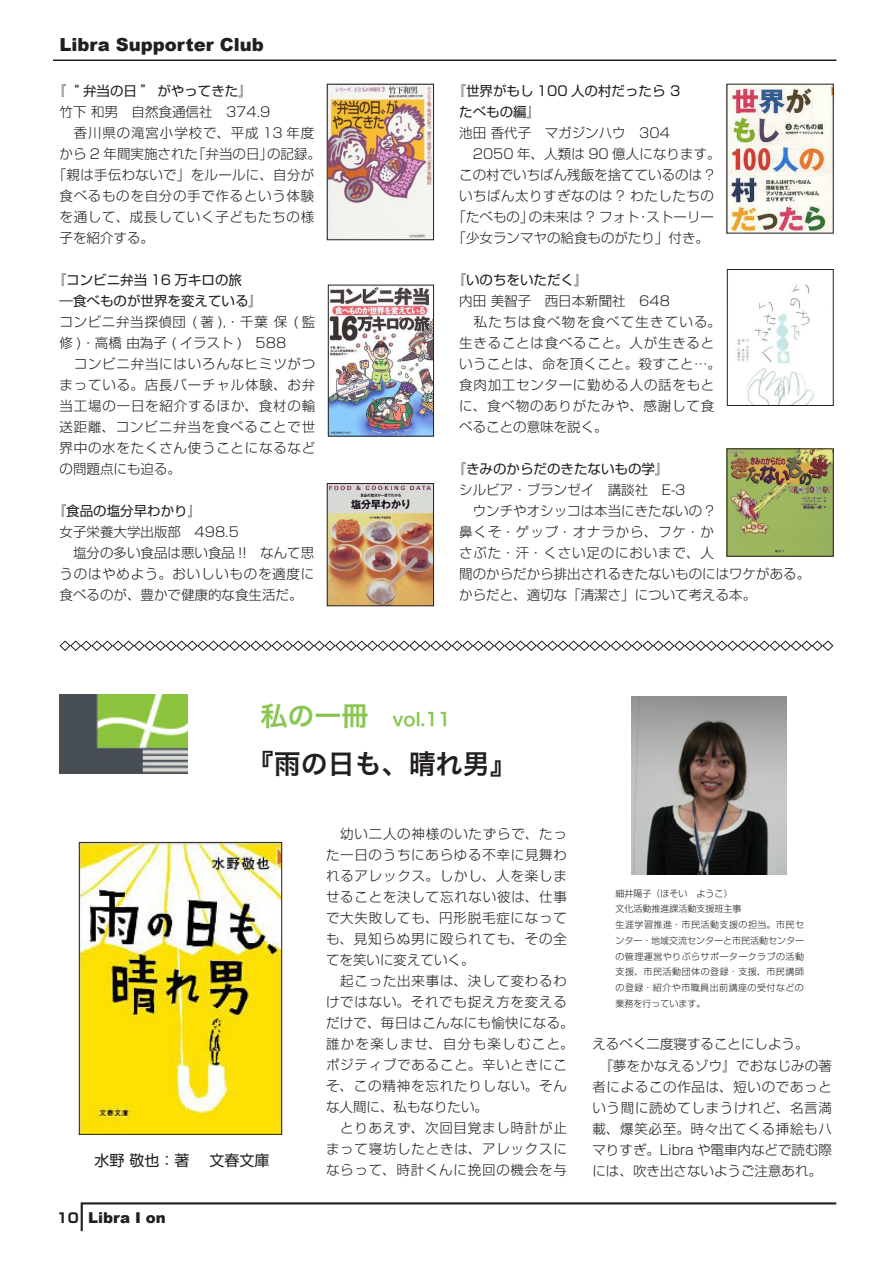
<style>
.page{position:relative;width:893px;height:1263px;background:#fff}
.page>*{position:absolute;margin:0;border:0;box-sizing:border-box;transform-origin:0 0}
.t1{font:27px "Hira Kaku Pro W6";color:#231f20}
.t2{font:900 18px "Arial";color:#231f20}
.t3{font:18px "Hira Kaku Pro W6";color:#89c651}
.t4{font:900 15px "Arial";color:#231f20}
.t5{font:15px "Shin Go Pro";color:#231f20}
.t6{font:300 13.5px/21px "Shin Go Pro";letter-spacing:.045em;color:#231f20;text-align:justify}
.t7{font:300 13.5px "Shin Go Pro";color:#231f20}
.t8{font:13.5px/21px "Shin Go Pro";color:#231f20}
.t9{font:300 13.5px "Shin Go Pro";letter-spacing:.065em;color:#231f20}
.t10{font:300 13.5px "Shin Go Pro";letter-spacing:.02em;color:#231f20}
.t11{font:300 13.5px "Shin Go Pro";letter-spacing:.005em;color:#231f20}
.t12{font:300 13.5px "Shin Go Pro";letter-spacing:.025em;color:#231f20}
.t13{font:300 13.5px "Shin Go Pro";letter-spacing:.085em;color:#231f20}
.t14{font:300 13.5px "Shin Go Pro";letter-spacing:.015em;color:#231f20}
.t15{font:300 9px/15.8px "Shin Go Pro";letter-spacing:.05em;color:#231f20}
.s1{font-size:27px}
.s2{font-family:"Shin Go Pro";font-weight:700;font-size:13.5px}
</style>
<div class="page">
<hr style="left:53px;top:60px;width:783px;height:1px;background:#231f20">
<svg style="left:80px;top:1202px;width:757px;height:30px"></svg>
<img style="left:329px;top:86px;width:103px;height:152px">
<div style="left:327px;top:84px;width:107px;height:156px;border:1px solid #231f20"></div>
<img style="left:330px;top:287px;width:102px;height:147px">
<div style="left:328px;top:285px;width:106px;height:151px;border:1px solid #231f20"></div>
<img style="left:729px;top:86px;width:102px;height:145px">
<img style="left:737px;top:284px;width:77px;height:120px">
<div style="left:727px;top:269px;width:106px;height:137px;border:1px solid #231f20"></div>
<img style="left:329px;top:485px;width:103px;height:119px">
<div style="left:327px;top:483px;width:107px;height:123px;border:1px solid #231f20"></div>
<img style="left:729px;top:451px;width:102px;height:103px">
<img style="left:60px;top:694px;width:128px;height:80px">
<img style="left:81px;top:844px;width:199px;height:288px">
<div style="left:79px;top:842px;width:203px;height:292px;border:1px solid #231f20"></div>
<img style="left:632px;top:696px;width:155px;height:178px">
<svg style="left:59px;top:640px;width:775px;height:11px"></svg>
<h2 class="t2" style="left:60px;top:32px;width:206px">Libra Supporter Club</h2>
<p class="t8" style="left:53px;top:79px;width:201px">『“ 弁当の日 ” がやってきた』</p>
<p class="t7" style="left:60px;top:101px;width:212px">竹下 和男 自然食通信社 374.9</p>
<p class="t9" style="left:74px;top:122px;width:242px">香川県の滝宮小学校で、平成 13 年度</p>
<p class="t7" style="left:60px;top:143px;width:263px">から 2 年間実施された「弁当の日」の記録。</p>
<p class="t10" style="left:53px;top:164px;width:263px">「親は手伝わないで」をルールに、自分が</p>
<p class="t6" style="left:60px;top:184px;width:256px">食べるものを自分の手で作るという体験</p>
<p class="t6" style="left:60px;top:205px;width:256px">を通して、成長していく子どもたちの様</p>
<p class="t6" style="left:60px;top:226px;width:96px">子を紹介する。</p>
<p class="t8" style="left:60px;top:268px;width:204px;text-indent:-7px">『コンビニ弁当 16 万キロの旅<br>―食べものが世界を変えている』</p>
<p class="t6" style="left:60px;top:310px;width:257px">コンビニ弁当探偵団 ( 著 ),・千葉 保 ( 監修 )・高橋 由為子 ( イラスト ) 588</p>
<p class="t6" style="left:60px;top:352px;width:257px;text-indent:14px">コンビニ弁当にはいろんなヒミツがつまっている。店長バーチャル体験、お弁当工場の一日を紹介するほか、食材の輸送距離、コンビニ弁当を食べることで世界中の水をたくさん使うことになるなどの問題点にも迫る。</p>
<p class="t8" style="left:53px;top:499px;width:150px">『食品の塩分早わかり』</p>
<p class="t7" style="left:60px;top:521px;width:181px">女子栄養大学出版部 498.5</p>
<p class="t7" style="left:73px;top:542px;width:243px">塩分の多い食品は悪い食品 !! なんて思</p>
<p class="t6" style="left:60px;top:562px;width:256px">うのはやめよう。おいしいものを適度に</p>
<p class="t7" style="left:60px;top:584px;width:245px">食べるのが、豊かで健康的な食生活だ。</p>
<p class="t8" style="left:459px;top:79px;width:222px;text-indent:-7px">『世界がもし 100 人の村だったら 3たべもの編』</p>
<p class="t7" style="left:459px;top:122px;width:212px">池田 香代子 マガジンハウ 304</p>
<p class="t11" style="left:473px;top:143px;width:250px">2050 年、人類は 90 億人になります。</p>
<p class="t7" style="left:459px;top:164px;width:256px">この村でいちばん残飯を捨てているのは ?</p>
<p class="t6" style="left:459px;top:184px;width:256px">いちばん太りすぎなのは ? わたしたちの</p>
<p class="t7" style="left:452px;top:206px;width:263px">「たべもの」の未来は ? フォト・ストーリー</p>
<p class="t7" style="left:452px;top:227px;width:258px">「少女ランマヤの給食ものがたり」付き。</p>
<p class="t8" style="left:452px;top:268px;width:136px">『いのちをいただく』</p>
<p class="t7" style="left:459px;top:290px;width:212px">内田 美智子 西日本新聞社 648</p>
<p class="t13" style="left:474px;top:311px;width:249px">私たちは食べ物を食べて生きている。</p>
<p class="t6" style="left:459px;top:331px;width:257px">生きることは食べること。人が生きると</p>
<p class="t12" style="left:459px;top:353px;width:263px">いうことは、命を頂くこと。殺すこと…。</p>
<p class="t6" style="left:459px;top:373px;width:257px">食肉加工センターに勤める人の話をもと</p>
<p class="t6" style="left:459px;top:394px;width:257px">に、食べ物のありがたみや、感謝して食</p>
<p class="t7" style="left:459px;top:416px;width:150px">べることの意味を説く。</p>
<p class="t8" style="left:452px;top:457px;width:217px">『きみのからだのきたないもの学』</p>
<p class="t7" style="left:459px;top:479px;width:228px">シルビア・ブランゼイ 講談社 E-3</p>
<p class="t7" style="left:473px;top:500px;width:243px">ウンチやオシッコは本当にきたないの ?</p>
<p class="t9" style="left:459px;top:521px;width:256px">鼻くそ・ゲップ・オナラから、フケ・か</p>
<p class="t6" style="left:459px;top:541px;width:256px">さぶた・汗・くさい足のにおいまで、人</p>
<p class="t7" style="left:459px;top:563px;width:352px">間のからだから排出されるきたないものにはワケがある。</p>
<p class="t7" style="left:459px;top:584px;width:298px">からだと、適切な「清潔さ」について考える本。</p>
<h2 class="t3" style="left:260px;top:703px;width:192px"><span class="s1">私の一冊</span> vol.11</h2>
<h1 class="t1" style="left:247px;top:740px;width:271px">『雨の日も、晴れ男』</h1>
<p class="t5" style="left:95px;top:1147px;width:96px">水野 敬也：著</p>
<p class="t5" style="left:210px;top:1147px;width:61px">文春文庫</p>
<p class="t4" style="left:57px;top:1207px;width:111px"><span class="s2">10</span> Libra I on</p>
<p class="t6" style="left:326px;top:822px;width:242px;text-indent:14px">幼い二人の神様のいたずらで、たった一日のうちにあらゆる不幸に見舞われるアレックス。しかし、人を楽しませることを決して忘れない彼は、仕事で大失敗しても、円形脱毛症になっても、見知らぬ男に殴られても、その全てを笑いに変えていく。</p>
<p class="t6" style="left:326px;top:969px;width:249px;text-align:left;text-indent:14px">起こった出来事は、決して変わるわけではない。それでも捉え方を変えるだけで、毎日はこんなにも愉快になる。誰かを楽しませ、自分も楽しむこと。ポジティブであること。辛いときにこそ、この精神を忘れたりしない。そんな人間に、私もなりたい。</p>
<p class="t6" style="left:326px;top:1116px;width:242px;text-indent:14px">とりあえず、次回目覚まし時計が止まって寝坊したときは、アレックスにならって、時計くんに挽回の機会を与</p>
<p class="t15" style="left:615px;top:884px;width:190px">細井陽子（ほそい ようこ）<br>文化活動推進課活動支援班主事<br>生涯学習推進・市民活動支援の担当。市民センター・地域交流センターと市民活動センターの管理運営やりぶらサポータークラブの活動支援、市民活動団体の登録・支援、市民講師の登録・紹介や市職員出前講座の受付などの業務を行っています。</p>
<p class="t7" style="left:592px;top:1033px;width:217px">えるべく二度寝することにしよう。</p>
<p class="t14" style="left:599px;top:1054px;width:234px">『夢をかなえるゾウ』でおなじみの著</p>
<p class="t6" style="left:592px;top:1074px;width:241px">者によるこの作品は、短いのであっと</p>
<p class="t6" style="left:592px;top:1095px;width:241px">いう間に読めてしまうけれど、名言満</p>
<p class="t6" style="left:592px;top:1116px;width:241px">載、爆笑必至。時々出てくる挿絵もハ</p>
<p class="t7" style="left:592px;top:1138px;width:241px">マりすぎ。Libra や電車内などで読む際</p>
<p class="t7" style="left:592px;top:1159px;width:231px">には、吹き出さないようご注意あれ。</p>
</div>
